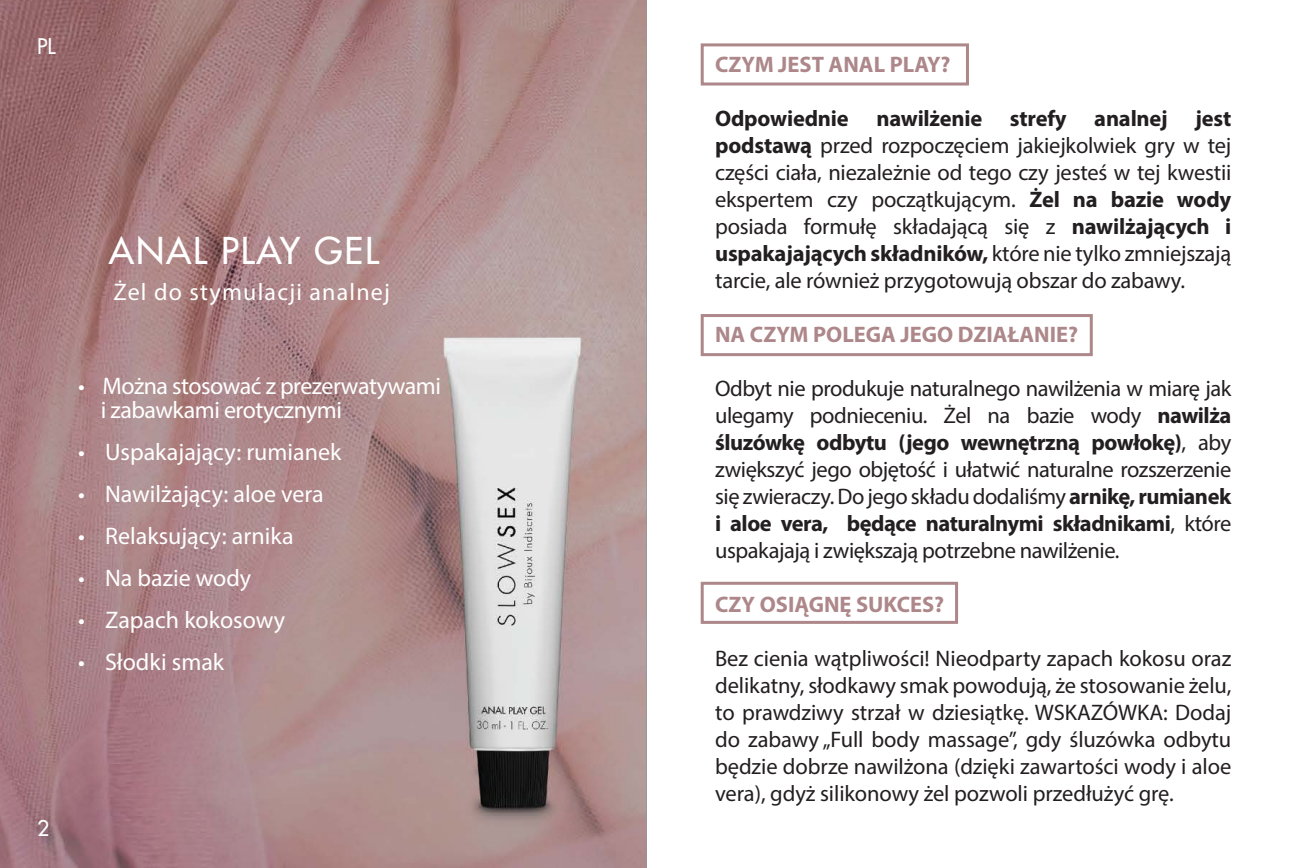
<style>
.page{position:relative;width:1293px;height:868px;background:#fff}
.page>*{position:absolute;margin:0;border:0;box-sizing:border-box;transform-origin:0 0}
.t1{font:500 36px "Futura Std";letter-spacing:.05em;color:#fff}
.t2{font:24px "Myriad Pro";color:#fff}
.t3{font:24px/24px "Myriad Pro";letter-spacing:-.02em;color:#fff}
.t4{font:24px "Myriad Pro";letter-spacing:.05em;color:#fff}
.t5{font:22.5px/27px "Myriad Pro";letter-spacing:-.01em;color:#231f20;text-align:justify}
.t6{font:700 22.5px "Myriad Pro";color:#ad8789}
.t7{font:500 21px "Futura Std";color:#fff}
.s1{font-weight:700}
</style>
<div class="page">
<img style="left:0;top:0;width:1093px;height:867px">
<div style="left:700px;top:314px;width:392px;height:42px;border:3px solid #ad8789"></div>
<div style="left:700px;top:581px;width:258px;height:42px;border:3px solid #ad8789"></div>
<div style="left:700px;top:43px;width:269px;height:42px;border:3px solid #ad8789"></div>
<p class="t7" style="left:37px;top:33px;width:20px">PL</p>
<h1 class="t1" style="left:109px;top:228px;width:271px">ANAL PLAY GEL</h1>
<p class="t4" style="left:113px;top:277px;width:278px">Żel do stymulacji analnej</p>
<p class="t3" style="left:101px;top:373px;width:341px;text-indent:-23px">• Można stosować z prezerwatywami i zabawkami erotycznymi</p>
<p class="t2" style="left:78px;top:436px;width:265px">• Uspakajający: rumianek</p>
<p class="t2" style="left:78px;top:478px;width:247px">• Nawilżający: aloe vera</p>
<p class="t2" style="left:78px;top:520px;width:217px">• Relaksujący: arnika</p>
<p class="t2" style="left:78px;top:562px;width:175px">• Na bazie wody</p>
<p class="t2" style="left:78px;top:604px;width:208px">• Zapach kokosowy</p>
<p class="t2" style="left:78px;top:646px;width:148px">• Słodki smak</p>
<p class="t7" style="left:37px;top:814px;width:14px">2</p>
<p class="t6" style="left:715px;top:50px;width:237px">CZYM JEST ANAL PLAY?</p>
<p class="t5" style="left:715px;top:105px;width:518px"><span class="s1">Odpowiednie nawilżenie strefy analnej jest podstawą</span> przed rozpoczęciem jakiejkolwiek gry w tej części ciała, niezależnie od tego czy jesteś w tej kwestii ekspertem czy początkującym. <span class="s1">Żel na bazie wody </span>posiada formułę składającą się z <span class="s1">nawilżających i uspakajających składników,</span> które nie tylko zmniejszają tarcie, ale również przygotowują obszar do zabawy.</p>
<p class="t6" style="left:715px;top:320px;width:364px">NA CZYM POLEGA JEGO DZIAŁANIE?</p>
<p class="t5" style="left:715px;top:375px;width:518px">Odbyt nie produkuje naturalnego nawilżenia w miarę jak ulegamy podnieceniu. Żel na bazie wody <span class="s1">nawilża śluzówkę odbytu (jego wewnętrzną powłokę)</span>, aby zwiększyć jego objętość i ułatwić naturalne rozszerzenie się zwieraczy. Do jego składu dodaliśmy <span class="s1">arnikę, rumianek i aloe vera, będące naturalnymi składnikami</span>, które uspakajają i zwiększają potrzebne nawilżenie.</p>
<p class="t6" style="left:715px;top:590px;width:231px">CZY OSIĄGNĘ SUKCES?</p>
<p class="t5" style="left:715px;top:645px;width:518px">Bez cienia wątpliwości! Nieodparty zapach kokosu oraz delikatny, słodkawy smak powodują, że stosowanie żelu, to prawdziwy strzał w dziesiątkę. WSKAZÓWKA: Dodaj do zabawy „Full body massage’’, gdy śluzówka odbytu będzie dobrze nawilżona (dzięki zawartości wody i aloe vera), gdyż silikonowy żel pozwoli przedłużyć grę.</p>
</div>
